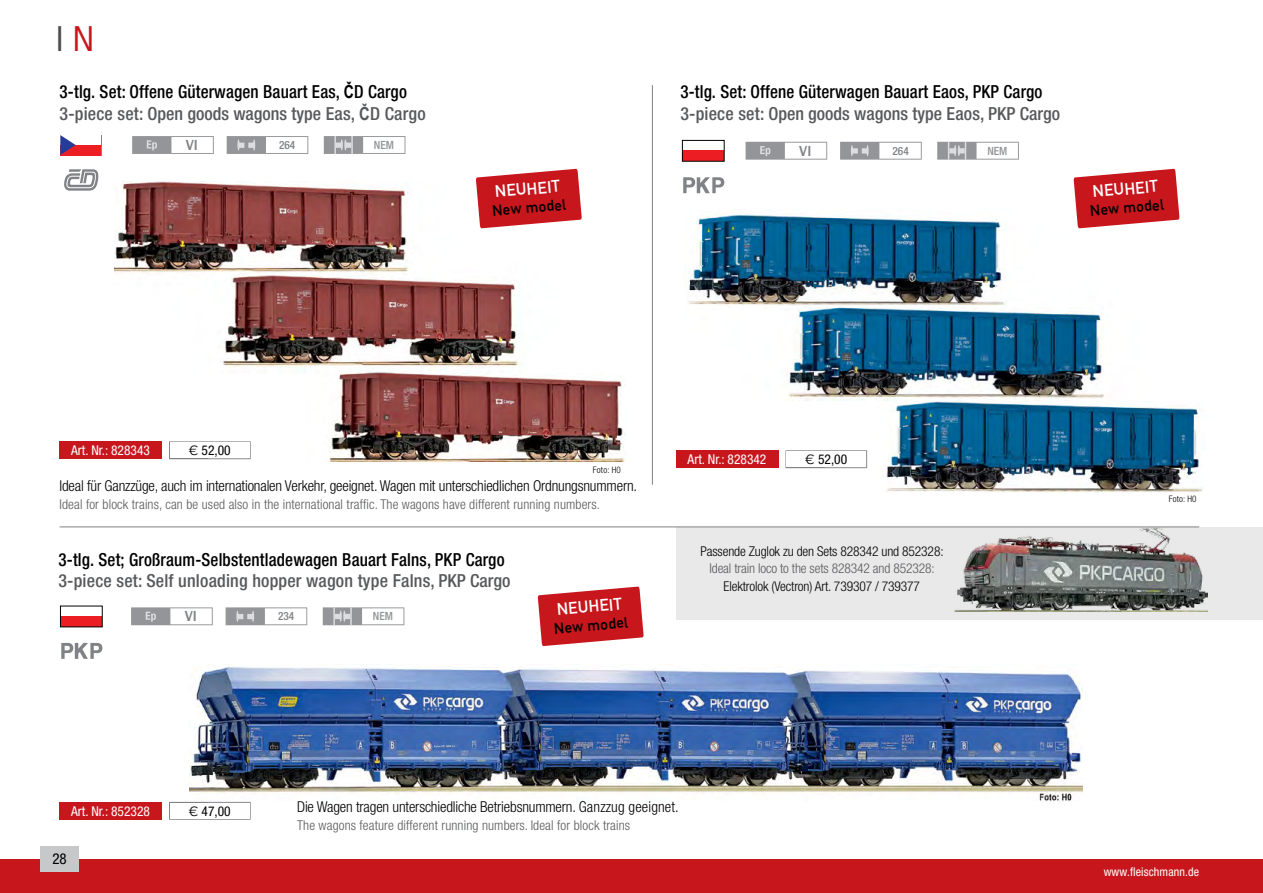
<style>
.page{position:relative;width:1263px;height:893px;background:#fff}
.page>*{position:absolute;margin:0;border:0;box-sizing:border-box;transform-origin:0 0}
.t1{font:36px "Rotis Sans Serif Std";color:#4d4d4f}
.t2{font:500 condensed 18px/21.6px "Helvetica Neue LT Std";letter-spacing:.01em;color:#000;scale:.95 1}
.t3{font:500 condensed 18px "Helvetica Neue LT Std";letter-spacing:.01em;color:#58595b}
.t4{font:16.5px "DIN Mittelschrift Std";color:#fff}
.t5{font:300 condensed 15px "Helvetica Neue LT Std";letter-spacing:-.01em;color:#000}
.t6{font:15px "DIN Mittelschrift Std";color:#000}
.t7{font:500 15px "Franklin Gothic";color:#808285}
.t8{font:condensed 15px "Helvetica Neue LT Std";color:#000}
.t9{font:300 condensed 13.5px "Helvetica Neue LT Std";letter-spacing:.01em;color:#58595b}
.t10{font:300 condensed 13.5px "Helvetica Neue LT Std";letter-spacing:-.01em;color:#000}
.t11{font:condensed 13.5px "Helvetica Neue LT Std";color:#fff}
.t12{font:300 condensed 13.5px "Helvetica Neue LT Std";letter-spacing:-.01em;color:#58595b}
.t13{font:condensed 13.5px "Helvetica Neue LT Std";color:#000}
.t14{font:condensed 12px "Helvetica Neue LT Std";letter-spacing:.01em;color:#fff}
.t15{font:500 condensed 11.4px "Helvetica Neue LT Std";color:#808285}
.t16{font:500 condensed 11.4px "Helvetica Neue LT Std";color:#939598}
.t17{font:300 condensed 9px "Helvetica Neue LT Std";letter-spacing:.02em;color:#000}
.s1{color:#c8161d}
.s2{font-family:"Arial Narrow";font-weight:700;font-stretch:normal}
.s3{color:#58595b}
.s4{font-family:"Arial Narrow";font-weight:700;font-stretch:normal;color:#58595b}
.s5{font-family:"Helvetica Neue LT Pro";font-weight:300;font-stretch:expanded}
</style>
<div class="page">
<div style="left:0;top:859px;width:1263px;height:34px;background:#c8161d"></div>
<div style="left:40px;top:846px;width:39px;height:26px;background:#c7c8ca"></div>
<div style="left:676px;top:527px;width:587px;height:92px;background:#e9e9ea"></div>
<img style="left:955px;top:527px;width:253px;height:84px">
<img style="left:688px;top:213px;width:515px;height:280px">
<img style="left:114px;top:182px;width:511px;height:280px">
<svg style="left:64px;top:169px;width:35px;height:22px"></svg>
<div style="left:60px;top:135px;width:42px;height:20px;background:#808285"></div>
<div style="left:60px;top:135px;width:41px;height:20px;background:#fff"></div>
<div style="left:60px;top:145px;width:41px;height:10px;background:#ed1d24"></div>
<svg style="left:60px;top:135px;width:16px;height:20px"></svg>
<img style="left:190px;top:664px;width:892px;height:138px">
<svg style="left:538px;top:586px;width:106px;height:60px"></svg>
<svg style="left:1073px;top:169px;width:106px;height:59px;background:#d13d42"></svg>
<hr style="left:60px;top:526px;width:1139px;height:1px;background:#808285">
<hr style="left:652px;top:85px;width:1px;height:400px;background:#808285">
<div style="left:60px;top:616px;width:42px;height:11px;background:#ed1d24"></div>
<svg style="left:61px;top:643px;width:41px;height:16px"></svg>
<svg style="left:226px;top:607px;width:81px;height:18px"></svg>
<svg style="left:131px;top:607px;width:82px;height:18px"></svg>
<div style="left:175px;top:609px;width:32px;height:14px;background:#fff"></div>
<svg style="left:323px;top:607px;width:81px;height:18px"></svg>
<div style="left:60px;top:802px;width:102px;height:18px;background:#c8161d"></div>
<svg style="left:169px;top:802px;width:82px;height:18px"></svg>
<div style="left:170px;top:803px;width:80px;height:16px;background:#fff"></div>
<div style="left:682px;top:150px;width:42px;height:11px;background:#ed1d24"></div>
<div style="left:682px;top:140px;width:42px;height:21px;border:1px solid #000"></div>
<svg style="left:683px;top:177px;width:41px;height:16px"></svg>
<svg style="left:840px;top:142px;width:82px;height:18px"></svg>
<svg style="left:745px;top:142px;width:82px;height:18px"></svg>
<div style="left:789px;top:144px;width:32px;height:13px;background:#fff"></div>
<svg style="left:937px;top:142px;width:82px;height:18px"></svg>
<div style="left:676px;top:450px;width:102px;height:18px;background:#c8161d"></div>
<svg style="left:785px;top:450px;width:82px;height:18px"></svg>
<div style="left:787px;top:451px;width:79px;height:16px;background:#fff"></div>
<svg style="left:476px;top:169px;width:106px;height:59px;background:#d13d42"></svg>
<div style="left:60px;top:441px;width:102px;height:18px;background:#c8161d"></div>
<svg style="left:169px;top:441px;width:82px;height:18px"></svg>
<div style="left:170px;top:442px;width:80px;height:16px;background:#fff"></div>
<svg style="left:227px;top:136px;width:81px;height:18px"></svg>
<svg style="left:132px;top:136px;width:82px;height:18px"></svg>
<div style="left:176px;top:138px;width:32px;height:14px;background:#fff"></div>
<svg style="left:324px;top:136px;width:81px;height:18px"></svg>
<h1 class="t1" style="left:55px;top:18px;width:41px">I <span class="s1">N</span></h1>
<p class="t2" style="left:60px;top:81px;width:387px">3-tlg. Set: Offene Güterwagen Bauart Eas, <span class="s2">Č</span>D Cargo<br><span class="s3">3-piece set: Open goods wagons type Eas,</span> <span class="s4">Č</span><span class="s3">D Cargo</span></p>
<p class="t7" style="left:186px;top:136px;width:14px">VI</p>
<p class="t15" style="left:279px;top:138px;width:18px">264</p>
<p class="t16" style="left:374px;top:138px;width:22px">NEM</p>
<p class="t4" style="left:494px;top:182px;width:67px;rotate:-5deg">NEUHEIT</p>
<p class="t6" style="left:491px;top:202px;width:76px;rotate:-5deg">New model</p>
<p class="t2" style="left:680px;top:80px;width:383px">3-tlg. Set: Offene Güterwagen Bauart Eaos, PKP Cargo</p>
<p class="t3" style="left:680px;top:102px;width:381px">3-piece set: Open goods wagons type Eaos, PKP Cargo</p>
<p class="t7" style="left:799px;top:141px;width:14px">VI</p>
<p class="t15" style="left:892px;top:144px;width:18px">264</p>
<p class="t16" style="left:987px;top:144px;width:22px">NEM</p>
<p class="t4" style="left:1092px;top:182px;width:67px;rotate:-5deg">NEUHEIT</p>
<p class="t6" style="left:1089px;top:202px;width:76px;rotate:-5deg">New model</p>
<p class="t11" style="left:71px;top:443px;width:80px">Art. Nr.: 828343</p>
<p class="t13" style="left:189px;top:442px;width:43px"><span class="s5">€</span> 52,00</p>
<p class="t17" style="left:593px;top:465px;width:29px">Foto: H0</p>
<p class="t5" style="left:60px;top:477px;width:579px">Ideal für Ganzzüge, auch im internationalen Verkehr, geeignet. Wagen mit unterschiedlichen Ordnungsnummern.</p>
<p class="t9" style="left:60px;top:496px;width:542px">Ideal for block trains, can be used also in the international traffic. The wagons have different running numbers.</p>
<p class="t2" style="left:58px;top:548px;width:471px">3-tlg. Set; Großraum-Selbstentladewagen Bauart Falns, PKP Cargo</p>
<p class="t3" style="left:58px;top:570px;width:453px">3-piece set: Self unloading hopper wagon type Falns, PKP Cargo</p>
<p class="t7" style="left:185px;top:607px;width:14px">VI</p>
<p class="t15" style="left:278px;top:609px;width:18px">234</p>
<p class="t16" style="left:373px;top:609px;width:22px">NEM</p>
<p class="t4" style="left:556px;top:600px;width:67px;rotate:-5deg">NEUHEIT</p>
<p class="t6" style="left:553px;top:620px;width:76px;rotate:-5deg">New model</p>
<p class="t11" style="left:688px;top:451px;width:80px">Art. Nr.: 828342</p>
<p class="t13" style="left:805px;top:451px;width:43px"><span class="s5">€</span> 52,00</p>
<p class="t10" style="left:700px;top:544px;width:244px">Passende Zuglok zu den Sets 828342 und 852328:</p>
<p class="t12" style="left:709px;top:560px;width:227px">Ideal train loco to the sets 828342 and 852328:</p>
<p class="t10" style="left:723px;top:579px;width:198px">Elektrolok (Vectron) Art. 739307 / 739377</p>
<p class="t11" style="left:71px;top:803px;width:80px">Art. Nr.: 852328</p>
<p class="t13" style="left:189px;top:803px;width:43px"><span class="s5">€</span> 47,00</p>
<p class="t5" style="left:297px;top:798px;width:383px">Die Wagen tragen unterschiedliche Betriebsnummern. Ganzzug geeignet.</p>
<p class="t9" style="left:297px;top:817px;width:335px">The wagons feature different running numbers. Ideal for block trains</p>
<p class="t8" style="left:52px;top:850px;width:16px">28</p>
<p class="t17" style="left:1169px;top:493px;width:29px">Foto: H0</p>
<p class="t14" style="left:1104px;top:865px;width:97px">www.fleischmann.de</p>
</div>
